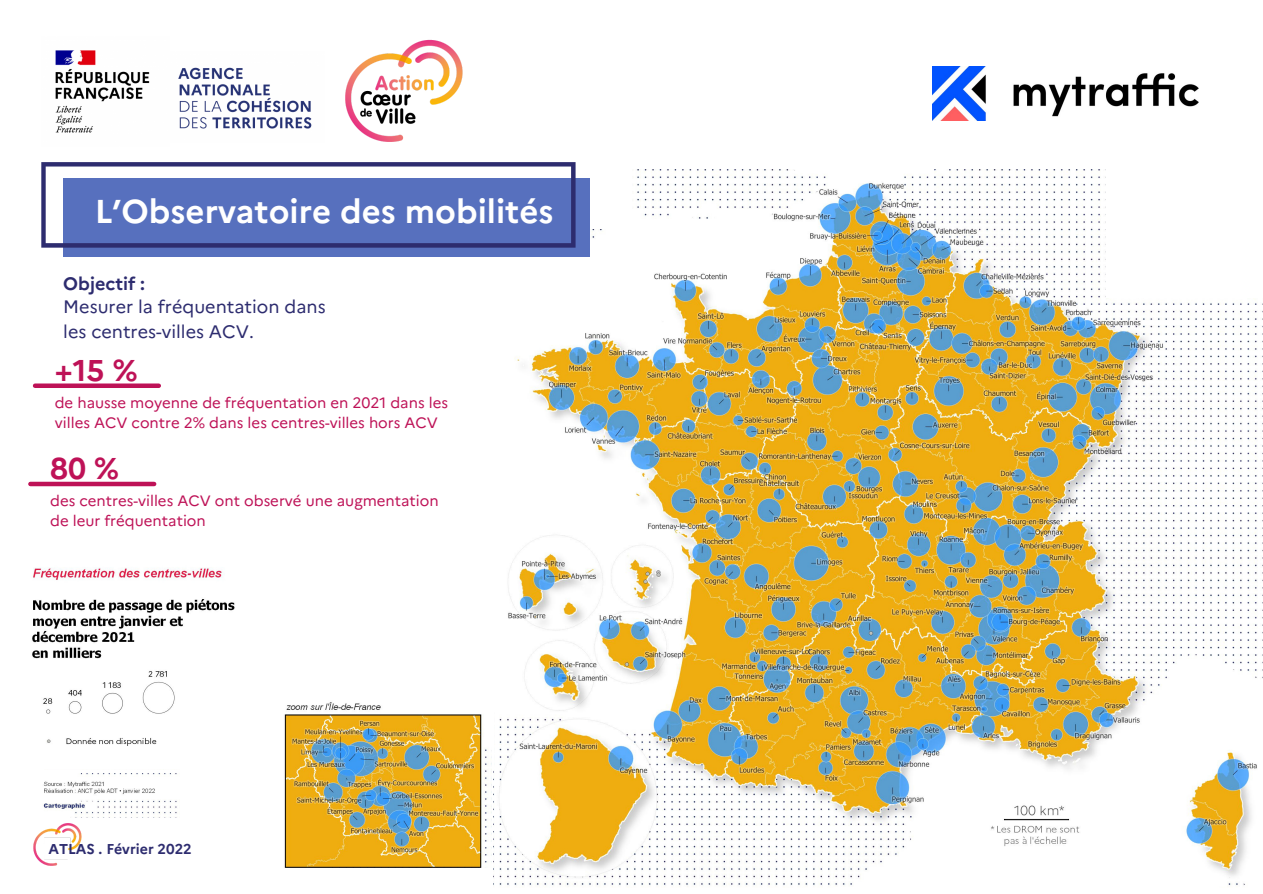
<style>
.page{position:relative;width:1263px;height:894px;background:#fff}
.page>*{position:absolute;margin:0;border:0;box-sizing:border-box;transform-origin:0 0}
.t1{font:700 33px "Marianne";color:#fff}
.t2{font:700 30px "Marianne";color:#be1257}
.t3{font:18px/24.8px "Marianne";color:#2d2c6f}
.t4{font:700 18px "Marianne";color:#2d2c6f}
.t5{font:15px/20.2px "Marianne";color:#be1257}
.t6{font:700 14.25px "Marianne";color:#2d2c6f}
</style>
<div class="page">
<img style="left:55px;top:50px;width:95px;height:83px">
<img style="left:178px;top:67px;width:134px;height:62px">
<img style="left:493px;top:169px;width:770px;height:718px">
<div style="left:1106px;top:155px;width:157px;height:143px;background:#fff"></div>
<div style="left:485px;top:83px;width:147px;height:146px;background:#fff"></div>
<img style="left:345px;top:39px;width:118px;height:103px">
<img style="left:932px;top:66px;width:267px;height:54px">
<img style="left:33px;top:823px;width:49px;height:43px">
<div style="left:63px;top:178px;width:527px;height:79px;background:#5770be"></div>
<svg style="left:41px;top:162px;width:535px;height:85px"></svg>
<div style="left:385px;top:669px;width:109px;height:100px;background:#fff"></div>
<img style="left:284px;top:702px;width:208px;height:165px">
<img style="left:32px;top:567px;width:203px;height:179px">
<img style="left:43px;top:773px;width:134px;height:41px">
<div style="left:35px;top:383px;width:124px;height:5px;background:#be1257"></div>
<div style="left:30px;top:481px;width:124px;height:5px;background:#be1257"></div>
<h1 class="t1" style="left:95px;top:185px;width:460px">L’Observatoire des mobilités</h1>
<p class="t4" style="left:63px;top:270px;width:83px">Objectif :</p>
<p class="t3" style="left:63px;top:294px;width:264px">Mesurer la fréquentation dans les centres-villes ACV.</p>
<h2 class="t2" style="left:55px;top:346px;width:84px">+15 %</h2>
<p class="t5" style="left:55px;top:392px;width:395px">de hausse moyenne de fréquentation en 2021 dans les villes ACV contre 2% dans les centres-villes hors ACV</p>
<h2 class="t2" style="left:50px;top:444px;width:70px">80 %</h2>
<p class="t5" style="left:50px;top:490px;width:390px">des centres-villes ACV ont observé une augmentation de leur fréquentation</p>
<p class="t6" style="left:48px;top:837px;width:145px">ATLAS . Février 2022</p>
</div>
